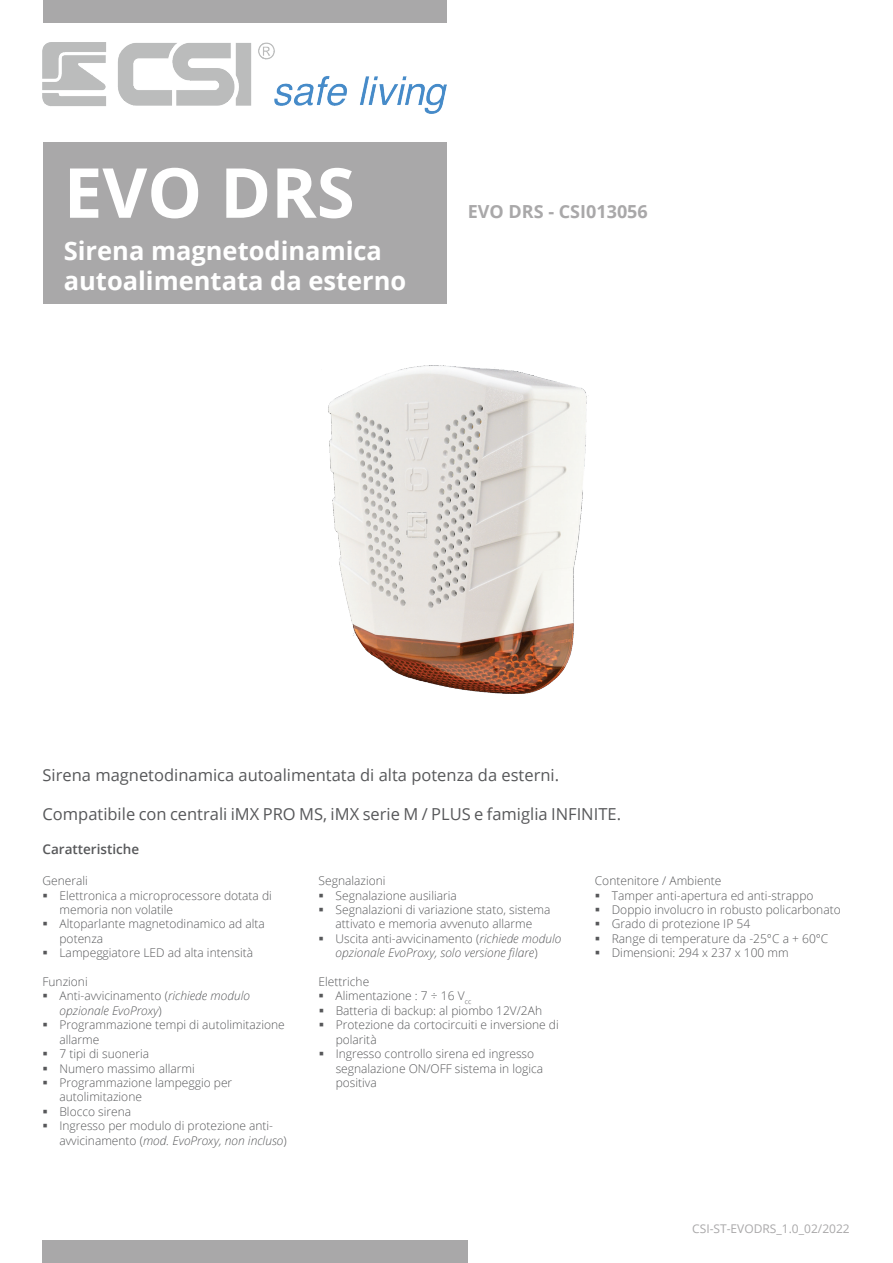
<style>
.page{position:relative;width:893px;height:1263px;background:#fff}
.page>*{position:absolute;margin:0;border:0;box-sizing:border-box;transform-origin:0 0}
.t1{font:700 69px "Open Sans";color:#fff}
.t2{font:700 25.5px/30.6px "Open Sans";color:#fff}
.t3{font:700 18px "Open Sans";color:#a9a8a9}
.t4{font:16.5px "Open Sans";color:#57585a}
.t5{font:600 13.5px "Open Sans";color:#57585a}
.t6{font:300 12px/14.4px "Open Sans";color:#57585a}
.t7{font:12px "Open Sans";color:#a9a8a9}
.s1{font-style:italic}
</style>
<div class="page">
<img style="left:43px;top:43px;width:403px;height:70px">
<div style="left:43px;top:0;width:403px;height:22px;background:#a9a8a9"></div>
<div style="left:43px;top:1240px;width:425px;height:23px;background:#a9a8a9"></div>
<div style="left:43px;top:142px;width:403px;height:162px;background:#a9a8a9"></div>
<img style="left:328px;top:366px;width:259px;height:327px">
<h1 class="t1" style="left:64px;top:144px;width:292px">EVO DRS</h1>
<h2 class="t2" style="left:64px;top:235px;width:344px">Sirena magnetodinamica autoalimentata da esterno</h2>
<h3 class="t3" style="left:468px;top:199px;width:182px">EVO DRS - CSI013056</h3>
<h3 class="t4" style="left:43px;top:763px;width:518px">Sirena magnetodinamica autoalimentata di alta potenza da esterni.</h3>
<h3 class="t4" style="left:43px;top:802px;width:580px">Compatibile con centrali iMX PRO MS, iMX serie M / PLUS e famiglia INFINITE.</h3>
<p class="t5" style="left:43px;top:840px;width:98px">Caratteristiche</p>
<p class="t6" style="left:59px;top:873px;width:214px;text-indent:-17px">Generali<br>Elettronica a microprocessore dotata di memoria non volatile<br>Altoparlante magnetodinamico ad alta potenza<br>Lampeggiatore LED ad alta intensità</p>
<p class="t6" style="left:59px;top:974px;width:229px;text-indent:-17px">Funzioni<br>Anti-avvicinamento (<span class="s1">richiede modulo opzionale EvoProxy</span>)<br>Programmazione tempi di autolimitazione allarme<br>7 tipi di suoneria<br>Numero massimo allarmi<br>Programmazione lampeggio per autolimitazione<br>Blocco sirena<br>Ingresso per modulo di protezione anti&shy;avvicinamento (<span class="s1">mod. EvoProxy, non incluso</span>)</p>
<p class="t6" style="left:336px;top:873px;width:227px;text-indent:-17px">Segnalazioni<br>Segnalazione ausiliaria<br>Segnalazioni di variazione stato, sistema attivato e memoria avvenuto allarme Uscita anti-avvicinamento (<span class="s1">richiede modulo opzionale EvoProxy, solo versione filare</span>)</p>
<p class="t6" style="left:336px;top:974px;width:225px;text-indent:-17px">Elettriche<br>Alimentazione : 7 ÷ 16 V<sub>cc<br></sub>Batteria di backup: al piombo 12V/2Ah<br>Protezione da cortocircuiti e inversione di polarità<br>Ingresso controllo sirena ed ingresso segnalazione ON/OFF sistema in logica positiva</p>
<p class="t6" style="left:612px;top:873px;width:230px;text-indent:-17px">Contenitore / Ambiente<br>Tamper anti-apertura ed anti-strappo<br>Doppio involucro in robusto policarbonato<br>Grado di protezione IP 54<br>Range di temperature da -25°C a + 60°C<br>Dimensioni: 294 x 237 x 100 mm</p>
<p class="t7" style="left:692px;top:1220px;width:159px">CSI-ST-EVODRS_1.0_02/2022</p>
</div>
